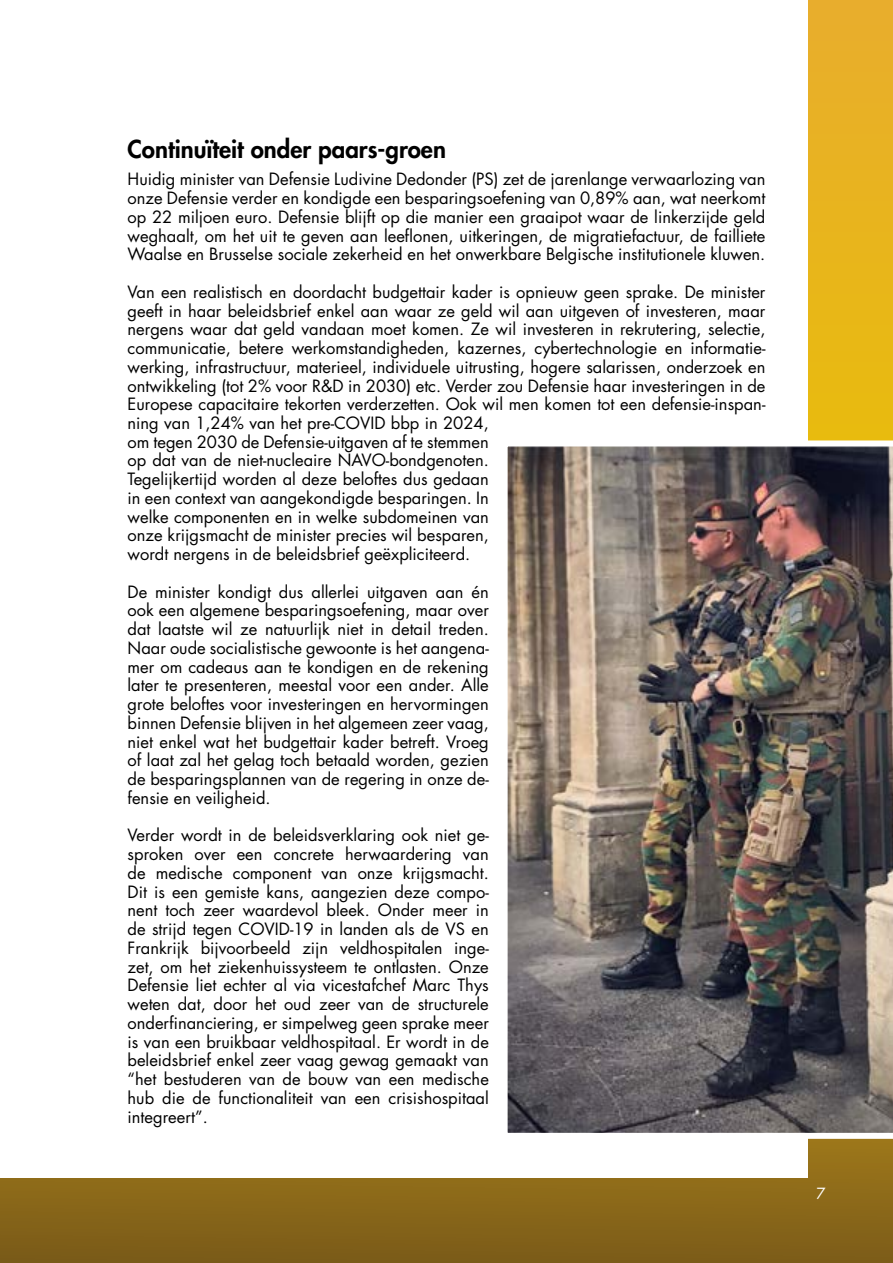
<style>
.page{position:relative;width:893px;height:1263px;background:#fff}
.page>*{position:absolute;margin:0;border:0;box-sizing:border-box;transform-origin:0 0}
.t1{font:800 24px "Futura Std";color:#000}
.t2{font:16.5px/18.8px "Futura Std";color:#000;text-align:justify}
.t3{font:15px "Futura Std";color:#fff}
</style>
<div class="page">
<svg style="left:808px;top:0;width:85px;height:437px;background:#e8b41d"></svg>
<div style="left:0;top:726px;width:893px;height:537px;background:#866419"></div>
<div style="left:0;top:0;width:808px;height:1178px;background:#fff"></div>
<img style="left:507px;top:437px;width:386px;height:705px">
<h1 class="t1" style="left:128px;top:133px;width:320px">Continuïteit onder paars-groen</h1>
<p class="t2" style="left:128px;top:170px;width:639px">Huidig minister van Defensie Ludivine Dedonder (PS) zet de jarenlange verwaarlozing van onze Defensie verder en kondigde een besparingsoefening van 0,89% aan, wat neerkomt op 22 miljoen euro. Defensie blijft op die manier een graaipot waar de linkerzijde geld weghaalt, om het uit te geven aan leeflonen, uitkeringen, de migratiefactuur, de failliete Waalse en Brusselse sociale zekerheid en het onwerkbare Belgische institutionele kluwen.</p>
<p class="t2" style="left:128px;top:282px;width:639px;text-align:left">Van een realistisch en doordacht budgettair kader is opnieuw geen sprake. De minister geeft in haar beleidsbrief enkel aan waar ze geld wil aan uitgeven of investeren, maar nergens waar dat geld vandaan moet komen. Ze wil investeren in rekrutering, selectie, communicatie, betere werkomstandigheden, kazernes, cybertechnologie en informatie&shy;werking, infrastructuur, materieel, individuele uitrusting, hogere salarissen, onderzoek en ontwikkeling (tot 2% voor R&amp;D in 2030) etc. Verder zou Defensie haar investeringen in de Europese capacitaire tekorten verderzetten. Ook wil men komen tot een defensie-inspan&shy;ning van 1,24% van het pre-COVID bbp in 2024,<br>om tegen 2030 de Defensie-uitgaven af te stemmen<br>op dat van de niet-nucleaire NAVO-bondgenoten.<br>Tegelijkertijd worden al deze beloftes dus gedaan<br>in een context van aangekondigde besparingen. In<br>welke componenten en in welke subdomeinen van<br>onze krijgsmacht de minister precies wil besparen,<br>wordt nergens in de beleidsbrief geëxpliciteerd.</p>
<p class="t2" style="left:128px;top:582px;width:363px">De minister kondigt dus allerlei uitgaven aan én ook een algemene besparingsoefening, maar over dat laatste wil ze natuurlijk niet in detail treden.<br>Naar oude socialistische gewoonte is het aangena&shy;mer om cadeaus aan te kondigen en de rekening later te presenteren, meestal voor een ander. Alle grote beloftes voor investeringen en hervormingen binnen Defensie blijven in het algemeen zeer vaag, niet enkel wat het budgettair kader betreft. Vroeg of laat zal het gelag toch betaald worden, gezien de besparingsplannen van de regering in onze de&shy;fensie en veiligheid.</p>
<p class="t2" style="left:128px;top:826px;width:363px">Verder wordt in de beleidsverklaring ook niet ge&shy;sproken over een concrete herwaardering van de medische component van onze krijgsmacht.<br>Dit is een gemiste kans, aangezien deze compo&shy;nent toch zeer waardevol bleek. Onder meer in de strijd tegen COVID-19 in landen als de VS en Frankrijk bijvoorbeeld zijn veldhospitalen inge&shy;zet, om het ziekenhuissysteem te ontlasten. Onze Defensie liet echter al via vicestafchef Marc Thys weten dat, door het oud zeer van de structurele onderfinanciering, er simpelweg geen sprake meer is van een bruikbaar veldhospitaal. Er wordt in de beleidsbrief enkel zeer vaag gewag gemaakt van “het bestuderen van de bouw van een medische hub die de functionaliteit van een crisishospitaal integreert”.</p>
<p class="t3" style="left:816px;top:1184px;width:11px">7</p>
</div>
